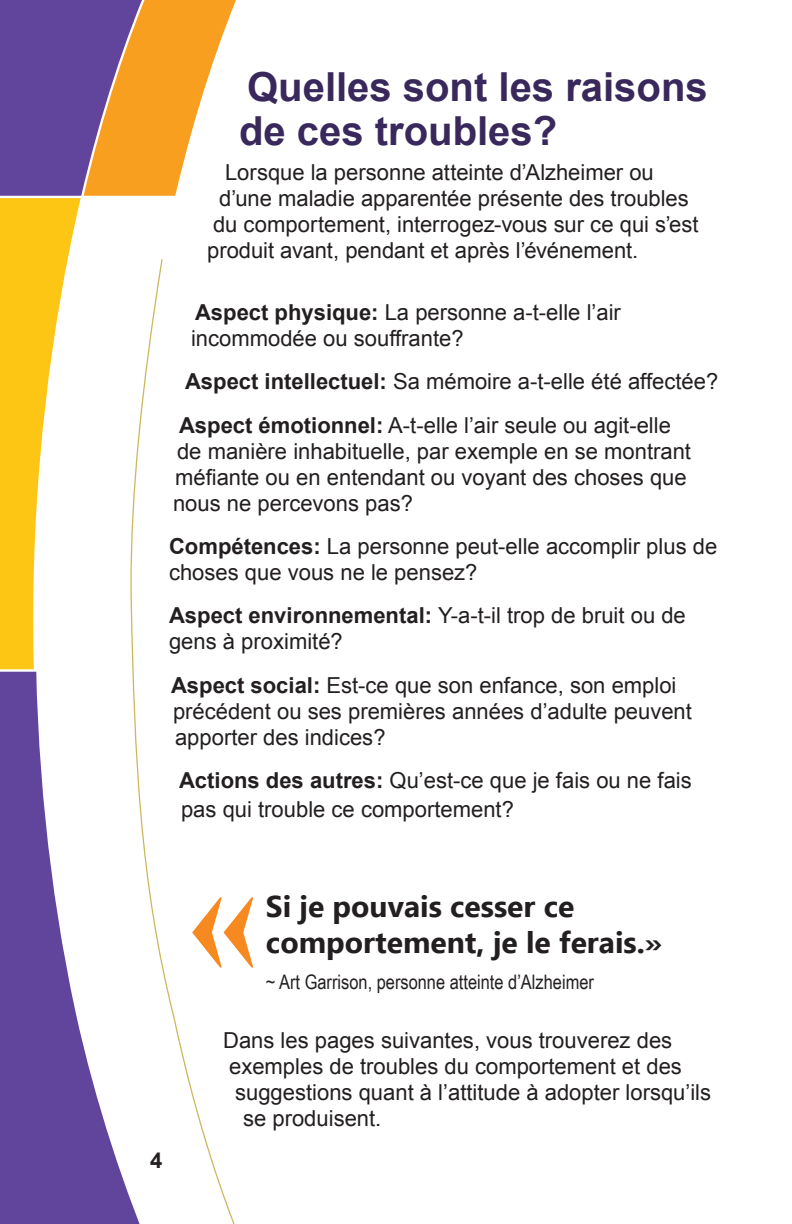
<style>
.page{position:relative;width:792px;height:1224px;background:#fff}
.page>*{position:absolute;margin:0;border:0;box-sizing:border-box;transform-origin:0 0}
.quote_mark{font:700 144px "Perpetua Titling";color:#f6891f}
.t1{font:700 40px/44px "Arial";color:#39285c}
.t2{font:700 30px/36px "Ebrima";color:#231f20}
.t3{font:22px/26px "Arial";color:#231f20}
.t4{font:700 22px "Arial";color:#231f20}
.Quote_name{font:20px "Arial Narrow";color:#231f20}
.s1{font-weight:700}
</style>
<div class="page">
<div style="left:0;top:671px;width:35px;height:552px;background:#61449b"></div>
<svg style="left:35px;top:671px;width:95px;height:552px"></svg>
<svg style="left:130px;top:669px;width:105px;height:554px"></svg>
<svg style="left:0;top:0;width:236px;height:669px"></svg>
<p class="t1" style="left:239px;top:66px;width:470px">Quelles sont les raisons de ces troubles?</p>
<p class="t3" style="left:225px;top:159px;width:430px">Lorsque la personne atteinte d’Alzheimer ou</p>
<p class="t3" style="left:219px;top:185px;width:471px">d’une maladie apparentée présente des troubles</p>
<p class="t3" style="left:213px;top:211px;width:487px">du comportement, interrogez-vous sur ce qui s’est</p>
<p class="t3" style="left:207px;top:237px;width:432px">produit avant, pendant et après l’événement.</p>
<p class="t3" style="left:191px;top:299px;width:431px"><span class="s1">Aspect physique:</span> La personne a-t-elle l’air incommodée ou souffrante?</p>
<p class="t3" style="left:185px;top:369px;width:534px"><span class="s1">Aspect intellectuel:</span> Sa mémoire a-t-elle été affectée?</p>
<p class="t3" style="left:173px;top:412px;width:519px"><span class="s1">Aspect émotionnel:</span> A-t-elle l’air seule ou agit-elle de manière inhabituelle, par exemple en se montrant méfiante ou en entendant ou voyant des choses que nous ne percevons pas?</p>
<p class="t3" style="left:169px;top:533px;width:549px"><span class="s1">Compétences:</span> La personne peut-elle accomplir plus de choses que vous ne le pensez?</p>
<p class="t3" style="left:169px;top:602px;width:518px"><span class="s1">Aspect environnemental:</span> Y-a-t-il trop de bruit ou de gens à proximité?</p>
<p class="t3" style="left:171px;top:672px;width:522px"><span class="s1">Aspect social:</span> Est-ce que son enfance, son emploi précédent ou ses premières années d’adulte peuvent apporter des indices?</p>
<p class="t3" style="left:179px;top:765px;width:514px;line-height:29px"><span class="s1">Actions des autres:</span> Qu’est-ce que je fais ou ne fais pas qui trouble ce comportement?</p>
<p class="quote_mark" style="left:190px;top:842px;width:66px">«</p>
<p class="t2" style="left:266px;top:889px;width:398px">Si je pouvais cesser ce comportement, je le ferais.»</p>
<p class="Quote_name" style="left:266px;top:966px;width:329px">~ Art Garrison, personne atteinte d’Alzheimer</p>
<p class="t4" style="left:150px;top:1145px;width:14px">4</p>
<p class="t3" style="left:223px;top:1027px;width:450px">Dans les pages suivantes, vous trouverez des</p>
<p class="t3" style="left:229px;top:1053px;width:454px">exemples de troubles du comportement et des</p>
<p class="t3" style="left:235px;top:1079px;width:477px">suggestions quant à l’attitude à adopter lorsqu’ils</p>
<p class="t3" style="left:243px;top:1105px;width:140px">se produisent.</p>
</div>
